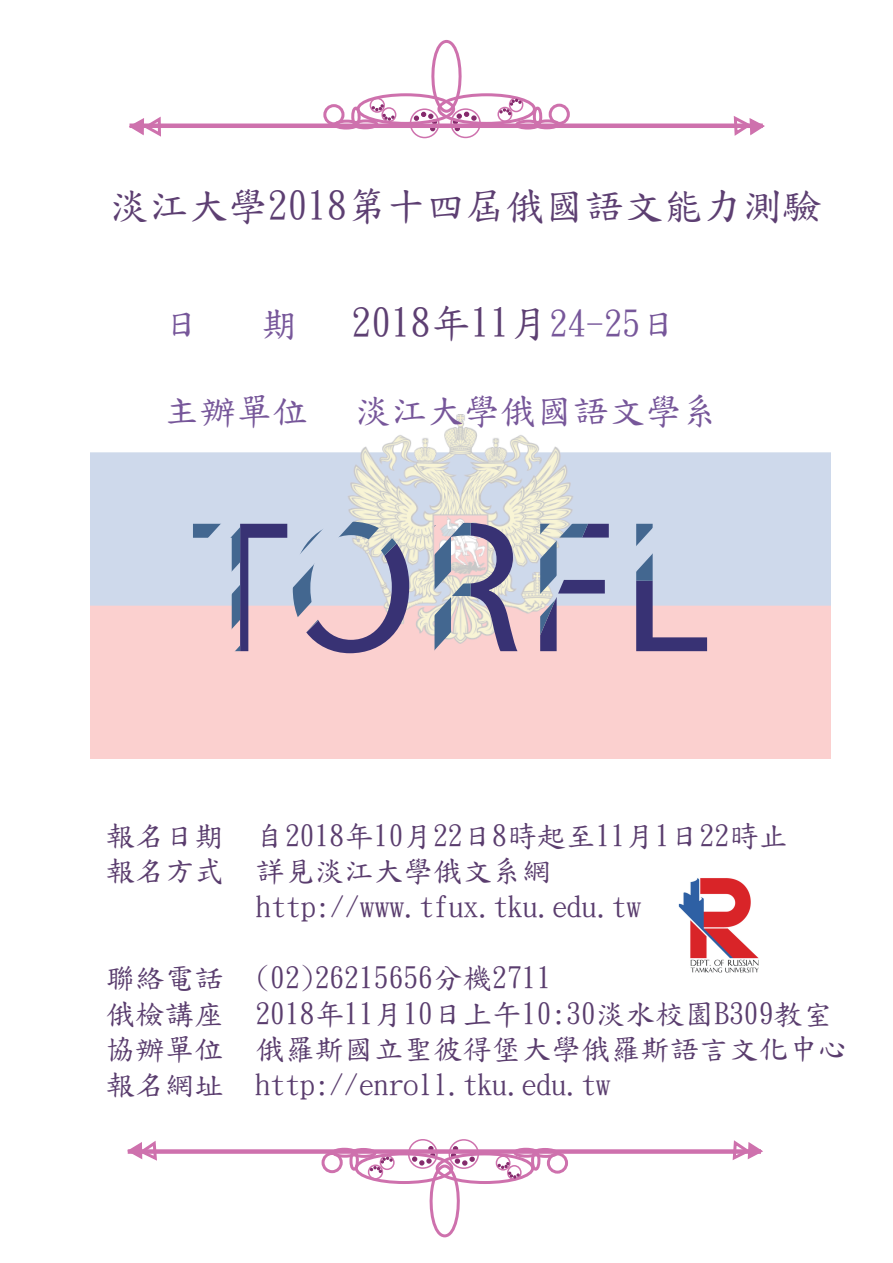
<style>
.page{position:relative;width:893px;height:1263px;background:#fff}
.page>*{position:absolute;margin:0;border:0;box-sizing:border-box;transform-origin:0 0}
.t1{font:300 39.6px "ST Heiti TC";color:#5d3f72}
.t2{font:300 36.3px "ST Heiti TC";color:#77579a}
.t3{font:300 29.55px/35.5px "ST Heiti TC";color:#5a3d6e}
.s1{font-size:36.3px;color:#77579a}
</style>
<div class="page">
<img style="left:678px;top:878px;width:81px;height:95px">
<div style="left:410px;top:108px;width:29px;height:30px;border:2px solid #ce71ad;border-radius:50%"></div>
<div style="left:450px;top:108px;width:31px;height:30px;border:2px solid #ce71ad;border-radius:50%"></div>
<div style="left:357px;top:93px;width:98px;height:32px;border:3px solid #ce71ad;border-radius:50%"></div>
<div style="left:437px;top:93px;width:99px;height:32px;border:3px solid #ce71ad;border-radius:50%"></div>
<svg style="left:414px;top:40px;width:63px;height:91px"></svg>
<div style="left:323px;top:104px;width:21px;height:21px;border:3px solid #ce71ad;border-radius:50%"></div>
<div style="left:549px;top:104px;width:21px;height:21px;border:3px solid #ce71ad;border-radius:50%"></div>
<div style="left:334px;top:120px;width:25px;height:10px;border:3px solid #ce71ad;border-radius:50%"></div>
<div style="left:353px;top:119px;width:25px;height:10px;border:3px solid #ce71ad;border-radius:50%"></div>
<svg style="left:349px;top:105px;width:13px;height:19px"></svg>
<div style="left:515px;top:120px;width:26px;height:10px;border:3px solid #ce71ad;border-radius:50%"></div>
<div style="left:534px;top:119px;width:26px;height:10px;border:3px solid #ce71ad;border-radius:50%"></div>
<svg style="left:530px;top:105px;width:14px;height:19px"></svg>
<div style="left:381px;top:107px;width:15px;height:15px;border:2px solid #ce71ad;border-radius:50%"></div>
<div style="left:370px;top:98px;width:15px;height:15px;border:2px solid #ce71ad;border-radius:50%"></div>
<svg style="left:372px;top:104px;width:22px;height:17px"></svg>
<div style="left:509px;top:97px;width:14px;height:15px;border:2px solid #ce71ad;border-radius:50%"></div>
<div style="left:497px;top:107px;width:15px;height:15px;border:2px solid #ce71ad;border-radius:50%"></div>
<svg style="left:499px;top:99px;width:22px;height:16px"></svg>
<hr style="left:130px;top:124px;width:633px;height:4px;background:#ce71ad">
<div style="left:408px;top:1139px;width:30px;height:30px;border:2px solid #ce71ad;border-radius:50%"></div>
<div style="left:449px;top:1139px;width:30px;height:30px;border:2px solid #ce71ad;border-radius:50%"></div>
<div style="left:355px;top:1152px;width:98px;height:32px;border:3px solid #ce71ad;border-radius:50%"></div>
<div style="left:436px;top:1152px;width:98px;height:32px;border:3px solid #ce71ad;border-radius:50%"></div>
<svg style="left:412px;top:1146px;width:63px;height:92px"></svg>
<div style="left:322px;top:1152px;width:21px;height:21px;border:3px solid #ce71ad;border-radius:50%"></div>
<div style="left:547px;top:1152px;width:21px;height:21px;border:3px solid #ce71ad;border-radius:50%"></div>
<div style="left:332px;top:1148px;width:25px;height:10px;border:3px solid #ce71ad;border-radius:50%"></div>
<div style="left:351px;top:1148px;width:26px;height:10px;border:3px solid #ce71ad;border-radius:50%"></div>
<svg style="left:347px;top:1154px;width:14px;height:18px"></svg>
<div style="left:513px;top:1148px;width:26px;height:10px;border:3px solid #ce71ad;border-radius:50%"></div>
<div style="left:532px;top:1148px;width:26px;height:10px;border:3px solid #ce71ad;border-radius:50%"></div>
<svg style="left:529px;top:1154px;width:13px;height:18px"></svg>
<div style="left:380px;top:1155px;width:15px;height:15px;border:2px solid #ce71ad;border-radius:50%"></div>
<div style="left:368px;top:1164px;width:15px;height:15px;border:2px solid #ce71ad;border-radius:50%"></div>
<svg style="left:370px;top:1156px;width:23px;height:17px"></svg>
<div style="left:507px;top:1165px;width:15px;height:15px;border:2px solid #ce71ad;border-radius:50%"></div>
<div style="left:496px;top:1155px;width:15px;height:15px;border:2px solid #ce71ad;border-radius:50%"></div>
<svg style="left:498px;top:1162px;width:22px;height:16px"></svg>
<div style="left:128px;top:1149px;width:633px;height:5px;background:#ce71ad"></div>
<svg style="left:732px;top:116px;width:33px;height:20px"></svg>
<svg style="left:129px;top:116px;width:35px;height:21px"></svg>
<svg style="left:730px;top:1140px;width:33px;height:20px"></svg>
<svg style="left:127px;top:1140px;width:32px;height:21px"></svg>
<svg style="left:193px;top:522px;width:514px;height:131px;background:#bcb6c7"></svg>
<h1 class="t1" style="left:110px;top:187px;width:714px">淡江大學2018第十四屆俄國語文能力測驗</h1>
<p class="t2" style="left:163px;top:305px;width:38px">日</p>
<p class="t2" style="left:261px;top:305px;width:38px">期</p>
<h1 class="t1" style="left:352px;top:303px;width:327px">2018年11月<span class="s1">24-25日</span></h1>
<p class="t2" style="left:163px;top:393px;width:147px">主辦單位</p>
<p class="t2" style="left:355px;top:393px;width:365px">淡江大學俄國語文學系</p>
<p class="t3" style="left:106px;top:818px;width:684px">報名日期 自2018年10月22日8時起至11月1日22時止</p>
<p class="t3" style="left:106px;top:854px;width:447px">報名方式 詳見淡江大學俄文系網</p>
<p class="t3" style="left:256px;top:889px;width:386px">http://www.tfux.tku.edu.tw</p>
<p class="t3" style="left:106px;top:960px;width:743px">聯絡電話 (02)26215656分機2711<br>俄檢講座 2018年11月10日上午10:30淡水校園B309教室協辦單位 俄羅斯國立聖彼得堡大學俄羅斯語言文化中心報名網址 http://enroll.tku.edu.tw</p>
</div>
